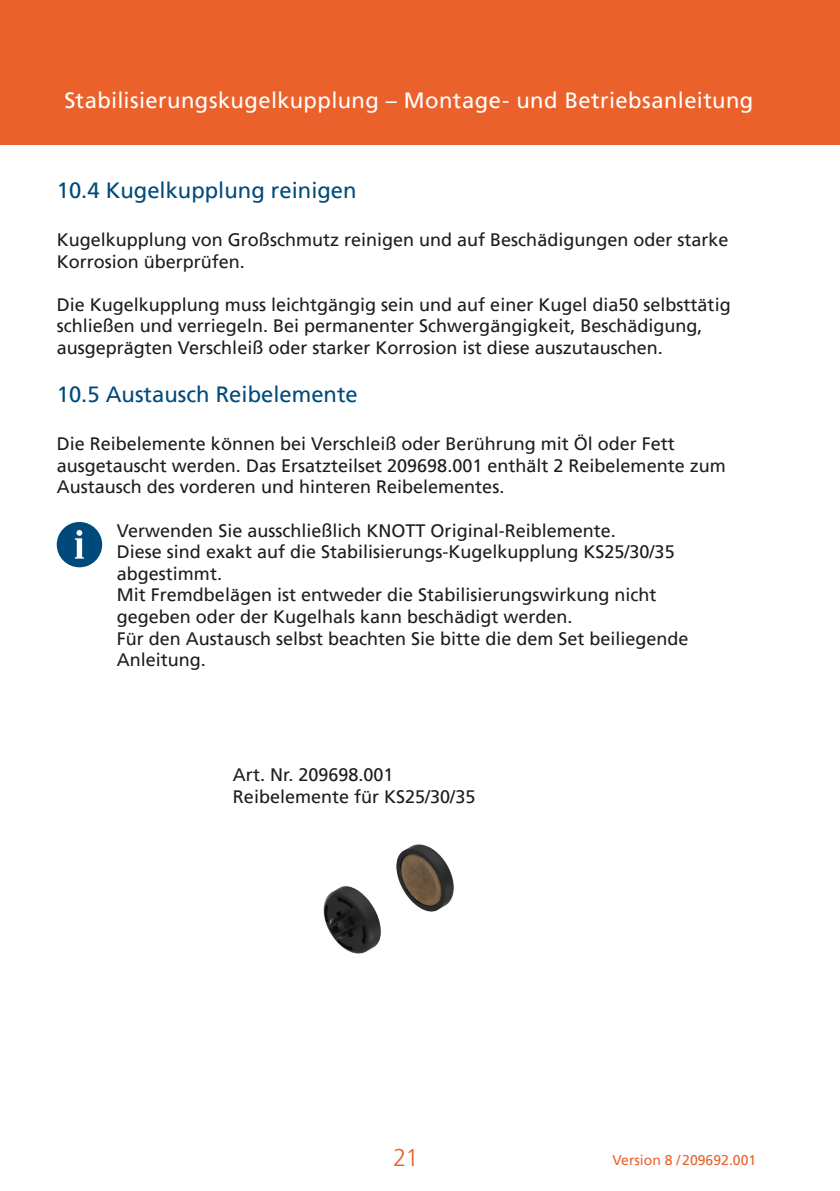
<style>
.page{position:relative;width:840px;height:1191px;background:#fff}
.page>*{position:absolute;margin:0;border:0;box-sizing:border-box;transform-origin:0 0}
.t1{font:300 24px "Frutiger LT Pro";color:#eb612c}
.t2{font:22px "Frutiger LT Pro";letter-spacing:.015em;color:#fff}
.t3{font:22px "Frutiger LT Pro";color:#004a7b}
.t4{font:18px/21.6px "Frutiger LT Pro";color:#1d1d1b}
.t5{font:14px "Frutiger LT Pro";color:#eb612c}
</style>
<div class="page">
<div style="left:0;top:0;width:839px;height:145px;background:#eb612c"></div>
<div style="left:57px;top:522px;width:45px;height:45px;background:#004a7b;border-radius:50%"></div>
<svg style="left:75px;top:530px;width:9px;height:28px"></svg>
<img style="left:323px;top:844px;width:131px;height:110px">
<p class="t2" style="left:64px;top:87px;width:690px">Stabilisierungskugelkupplung – Montage- und Betriebsanleitung</p>
<p class="t3" style="left:57px;top:177px;width:301px">10.4 Kugelkupplung reinigen</p>
<p class="t4" style="left:57px;top:229px;width:673px">Kugelkupplung von Großschmutz reinigen und auf Beschädigungen oder starke<br>Korrosion überprüfen.</p>
<p class="t4" style="left:57px;top:294px;width:675px">Die Kugelkupplung muss leichtgängig sein und auf einer Kugel dia50 selbsttätig schließen und verriegeln. Bei permanenter Schwergängigkeit, Beschädigung, ausgeprägten Verschleiß oder starker Korrosion ist diese auszutauschen.</p>
<p class="t3" style="left:57px;top:381px;width:302px">10.5 Austausch Reibelemente</p>
<p class="t4" style="left:57px;top:433px;width:670px">Die Reibelemente können bei Verschleiß oder Berührung mit Öl oder Fett ausgetauscht werden. Das Ersatzteilset 209698.001 enthält 2 Reibelemente zum<br>Austausch des vorderen und hinteren Reibelementes.</p>
<p class="t4" style="left:117px;top:519px;width:573px">Verwenden Sie ausschließlich KNOTT Original-Reiblemente.<br>Diese sind exakt auf die Stabilisierungs-Kugelkupplung KS25/30/35 abgestimmt.<br>Mit Fremdbelägen ist entweder die Stabilisierungswirkung nicht gegeben oder der Kugelhals kann beschädigt werden.<br>Für den Austausch selbst beachten Sie bitte die dem Set beiliegende Anleitung.</p>
<p class="t4" style="left:233px;top:764px;width:244px">Art. Nr. 209698.001<br>Reibelemente für KS25/30/35</p>
<h1 class="t1" style="left:393px;top:1143px;width:27px">21</h1>
<p class="t5" style="left:612px;top:1152px;width:145px">Version 8 /209692.001</p>
</div>
